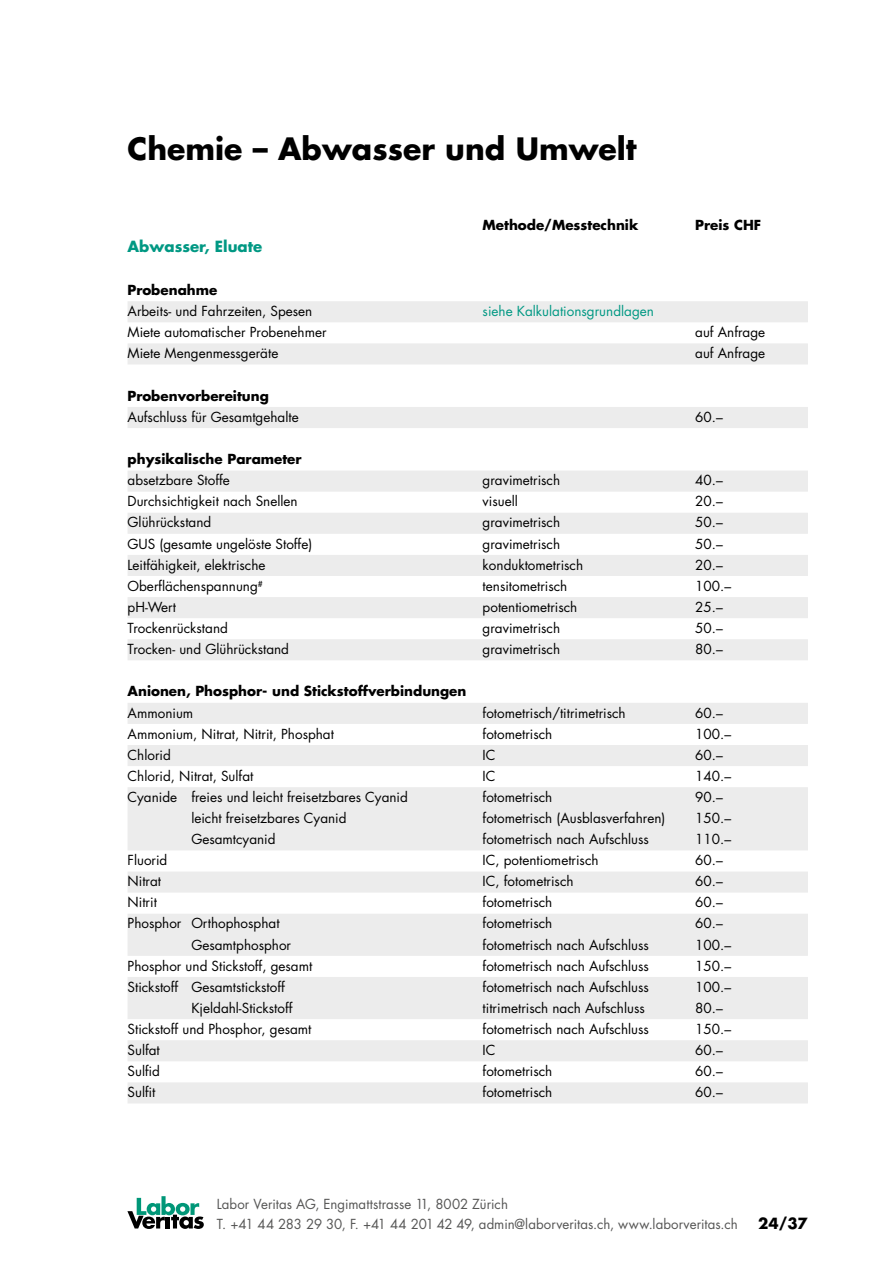
<style>
.page{position:relative;width:893px;height:1263px;background:#fff}
.page>*{position:absolute;margin:0;border:0;box-sizing:border-box;transform-origin:0 0}
.t1{font:700 30px "Futura LT";color:#000}
.t2{font:700 15px "Futura LT";color:#009883}
.t3{font:700 15px "Futura LT";color:#000}
.t4{font:13.5px "Futura LT";color:#000}
.t5{font:700 13.5px "Futura LT";color:#000}
.t6{font:13.5px/19.5px "Futura LT";color:#565655}
.t7{font:13.5px "Futura LT";color:#009883}
</style>
<div class="page">
<svg style="left:127px;top:1196px;width:77px;height:33px"></svg>
<svg style="left:128px;top:301px;width:680px;height:802px;fill:#ececec"></svg>
<h1 class="t1" style="left:128px;top:129px;width:511px">Chemie – Abwasser und Umwelt</h1>
<p class="t5" style="left:483px;top:216px;width:157px">Methode/Messtechnik</p>
<p class="t5" style="left:695px;top:216px;width:67px">Preis CHF</p>
<p class="t2" style="left:128px;top:237px;width:136px">Abwasser, Eluate</p>
<p class="t5" style="left:128px;top:281px;width:91px">Probenahme</p>
<p class="t4" style="left:128px;top:302px;width:186px">Arbeits- und Fahrzeiten, Spesen</p>
<p class="t7" style="left:483px;top:302px;width:173px">siehe Kalkulationsgrundlagen</p>
<p class="t4" style="left:128px;top:323px;width:200px">Miete automatischer Probenehmer</p>
<p class="t4" style="left:695px;top:323px;width:71px">auf Anfrage</p>
<p class="t4" style="left:128px;top:344px;width:152px">Miete Mengenmessgeräte</p>
<p class="t4" style="left:695px;top:344px;width:71px">auf Anfrage</p>
<p class="t5" style="left:128px;top:387px;width:143px">Probenvorbereitung</p>
<p class="t4" style="left:128px;top:408px;width:173px">Aufschluss für Gesamtgehalte</p>
<p class="t4" style="left:695px;top:408px;width:29px">60.–</p>
<p class="t5" style="left:128px;top:450px;width:176px">physikalische Parameter</p>
<p class="t4" style="left:128px;top:472px;width:104px">absetzbare Stoffe</p>
<p class="t4" style="left:483px;top:472px;width:79px">gravimetrisch</p>
<p class="t4" style="left:695px;top:472px;width:29px">40.–</p>
<p class="t4" style="left:128px;top:493px;width:172px">Durchsichtigkeit nach Snellen</p>
<p class="t4" style="left:483px;top:493px;width:37px">visuell</p>
<p class="t4" style="left:695px;top:493px;width:29px">20.–</p>
<p class="t4" style="left:128px;top:514px;width:85px">Glührückstand</p>
<p class="t4" style="left:483px;top:514px;width:79px">gravimetrisch</p>
<p class="t4" style="left:695px;top:514px;width:29px">50.–</p>
<p class="t4" style="left:128px;top:535px;width:186px">GUS (gesamte ungelöste Stoffe)</p>
<p class="t4" style="left:483px;top:535px;width:79px">gravimetrisch</p>
<p class="t4" style="left:695px;top:535px;width:29px">50.–</p>
<p class="t4" style="left:128px;top:556px;width:139px">Leitfähigkeit, elektrische</p>
<p class="t4" style="left:483px;top:556px;width:102px">konduktometrisch</p>
<p class="t4" style="left:695px;top:556px;width:29px">20.–</p>
<p class="t4" style="left:128px;top:577px;width:137px">Oberflächenspannung<sup>#</sup></p>
<p class="t4" style="left:483px;top:577px;width:86px">tensitometrisch</p>
<p class="t4" style="left:695px;top:577px;width:37px">100.–</p>
<p class="t4" style="left:128px;top:598px;width:50px">pH-Wert</p>
<p class="t4" style="left:483px;top:598px;width:96px">potentiometrisch</p>
<p class="t4" style="left:695px;top:598px;width:29px">25.–</p>
<p class="t4" style="left:128px;top:619px;width:102px">Trockenrückstand</p>
<p class="t4" style="left:483px;top:619px;width:79px">gravimetrisch</p>
<p class="t4" style="left:695px;top:619px;width:29px">50.–</p>
<p class="t4" style="left:128px;top:640px;width:163px">Trocken- und Glührückstand</p>
<p class="t4" style="left:483px;top:640px;width:79px">gravimetrisch</p>
<p class="t4" style="left:695px;top:640px;width:29px">80.–</p>
<p class="t5" style="left:128px;top:682px;width:340px">Anionen, Phosphor- und Stickstoffverbindungen</p>
<p class="t4" style="left:128px;top:704px;width:67px">Ammonium</p>
<p class="t4" style="left:483px;top:704px;width:145px">fotometrisch/titrimetrisch</p>
<p class="t4" style="left:695px;top:704px;width:29px">60.–</p>
<p class="t4" style="left:128px;top:725px;width:208px">Ammonium, Nitrat, Nitrit, Phosphat</p>
<p class="t4" style="left:483px;top:725px;width:71px">fotometrisch</p>
<p class="t4" style="left:695px;top:725px;width:37px">100.–</p>
<p class="t4" style="left:128px;top:746px;width:45px">Chlorid</p>
<p class="t4" style="left:483px;top:746px;width:14px">IC</p>
<p class="t4" style="left:695px;top:746px;width:29px">60.–</p>
<p class="t4" style="left:128px;top:767px;width:127px">Chlorid, Nitrat, Sulfat</p>
<p class="t4" style="left:483px;top:767px;width:14px">IC</p>
<p class="t4" style="left:695px;top:767px;width:37px">140.–</p>
<p class="t4" style="left:128px;top:788px;width:282px">Cyanide freies und leicht freisetzbares Cyanid</p>
<p class="t4" style="left:483px;top:788px;width:71px">fotometrisch</p>
<p class="t4" style="left:695px;top:788px;width:29px">90.–</p>
<p class="t4" style="left:191px;top:809px;width:157px">leicht freisetzbares Cyanid</p>
<p class="t4" style="left:483px;top:809px;width:184px">fotometrisch (Ausblasverfahren)</p>
<p class="t4" style="left:695px;top:809px;width:37px">150.–</p>
<p class="t4" style="left:191px;top:830px;width:86px">Gesamtcyanid</p>
<p class="t4" style="left:483px;top:830px;width:168px">fotometrisch nach Aufschluss</p>
<p class="t4" style="left:695px;top:830px;width:37px">110.–</p>
<p class="t4" style="left:128px;top:851px;width:41px">Fluorid</p>
<p class="t4" style="left:483px;top:851px;width:117px">IC, potentiometrisch</p>
<p class="t4" style="left:695px;top:851px;width:29px">60.–</p>
<p class="t4" style="left:128px;top:873px;width:35px">Nitrat</p>
<p class="t4" style="left:483px;top:873px;width:92px">IC, fotometrisch</p>
<p class="t4" style="left:695px;top:873px;width:29px">60.–</p>
<p class="t4" style="left:128px;top:894px;width:31px">Nitrit</p>
<p class="t4" style="left:483px;top:894px;width:71px">fotometrisch</p>
<p class="t4" style="left:695px;top:894px;width:29px">60.–</p>
<p class="t4" style="left:128px;top:915px;width:153px">Phosphor Orthophosphat</p>
<p class="t4" style="left:483px;top:915px;width:71px">fotometrisch</p>
<p class="t4" style="left:695px;top:915px;width:29px">60.–</p>
<p class="t4" style="left:191px;top:936px;width:101px">Gesamtphosphor</p>
<p class="t4" style="left:483px;top:936px;width:168px">fotometrisch nach Aufschluss</p>
<p class="t4" style="left:695px;top:936px;width:37px">100.–</p>
<p class="t4" style="left:128px;top:957px;width:186px">Phosphor und Stickstoff, gesamt</p>
<p class="t4" style="left:483px;top:957px;width:168px">fotometrisch nach Aufschluss</p>
<p class="t4" style="left:695px;top:957px;width:37px">150.–</p>
<p class="t4" style="left:128px;top:978px;width:159px">Stickstoff Gesamtstickstoff</p>
<p class="t4" style="left:483px;top:978px;width:168px">fotometrisch nach Aufschluss</p>
<p class="t4" style="left:695px;top:978px;width:37px">100.–</p>
<p class="t4" style="left:191px;top:999px;width:103px">Kjeldahl-Stickstoff</p>
<p class="t4" style="left:483px;top:999px;width:164px">titrimetrisch nach Aufschluss</p>
<p class="t4" style="left:695px;top:999px;width:29px">80.–</p>
<p class="t4" style="left:128px;top:1020px;width:185px">Stickstoff und Phosphor, gesamt</p>
<p class="t4" style="left:483px;top:1020px;width:168px">fotometrisch nach Aufschluss</p>
<p class="t4" style="left:695px;top:1020px;width:37px">150.–</p>
<p class="t4" style="left:128px;top:1041px;width:34px">Sulfat</p>
<p class="t4" style="left:483px;top:1041px;width:14px">IC</p>
<p class="t4" style="left:695px;top:1041px;width:29px">60.–</p>
<p class="t4" style="left:128px;top:1062px;width:34px">Sulfid</p>
<p class="t4" style="left:483px;top:1062px;width:71px">fotometrisch</p>
<p class="t4" style="left:695px;top:1062px;width:29px">60.–</p>
<p class="t4" style="left:128px;top:1083px;width:29px">Sulfit</p>
<p class="t4" style="left:483px;top:1083px;width:71px">fotometrisch</p>
<p class="t4" style="left:695px;top:1083px;width:29px">60.–</p>
<p class="t6" style="left:217px;top:1195px;width:522px">Labor Veritas AG, Engimattstrasse 11, 8002 Zürich<br>T. +41 44 283 29 30, F. +41 44 201 42 49, admin@laborveritas.ch, www.laborveritas.ch</p>
<p class="t3" style="left:758px;top:1213px;width:51px">24/37</p>
</div>
